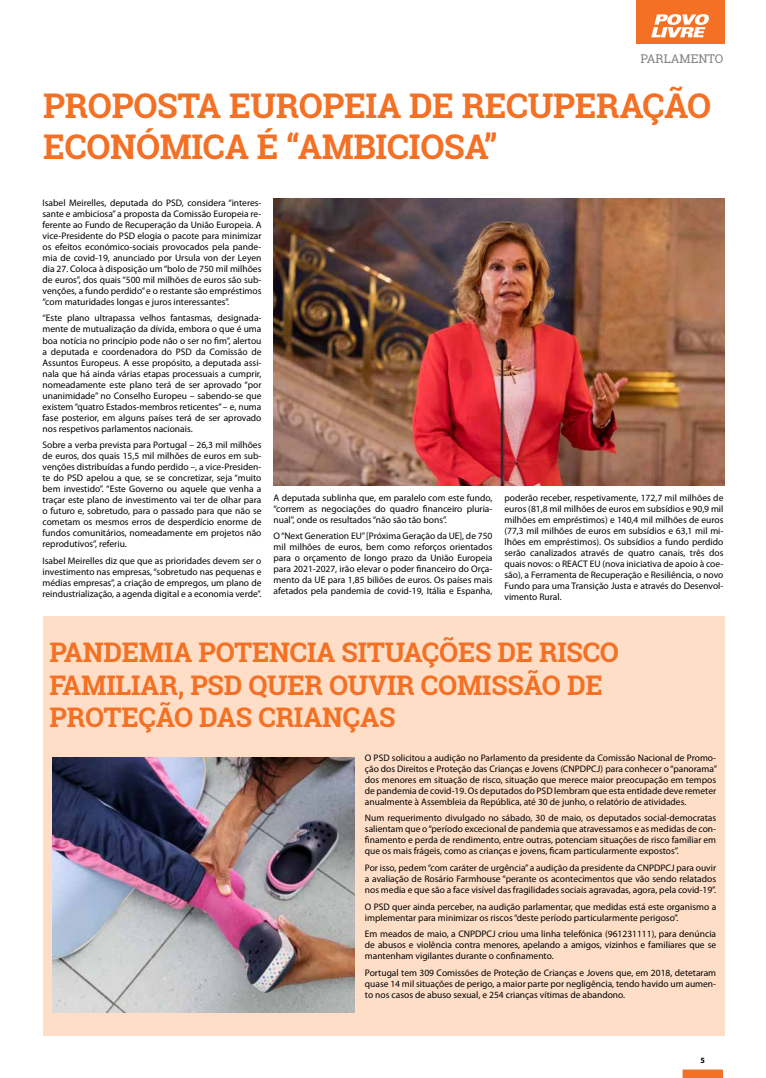
<style>
.page{position:relative;width:766px;height:1078px;background:#fff}
.page>*{position:absolute;margin:0;border:0;box-sizing:border-box;transform-origin:0 0}
.t1{font:700 34px/40.8px "Roboto Slab";letter-spacing:-.01em;color:#f37024}
.t2{font:700 27px/32.4px "Roboto Slab";letter-spacing:-.01em;color:#f37024}
.t3{font:12px "Roboto Slab";color:#808285}
.t4{font:9.5px/11px "Myriad Pro";color:#000;text-align:justify}
.t5{font:700 8px "Myriad Pro";color:#000}
</style>
<div class="page">
<div style="left:43px;top:616px;width:681px;height:419px;background:#fedec7"></div>
<div style="left:683px;top:1069px;width:39px;height:8px;background:#f37024"></div>
<div style="left:682px;top:1069px;width:40px;height:8px;border:1px solid #f37024"></div>
<div style="left:635px;top:0;width:89px;height:44px;background:#f37024"></div>
<svg style="left:651px;top:14px;width:58px;height:23px"></svg>
<img style="left:273px;top:198px;width:451px;height:287px">
<img style="left:52px;top:757px;width:302px;height:255px">
<p class="t3" style="left:640px;top:51px;width:84px">PARLAMENTO</p>
<h1 class="t1" style="left:43px;top:85px;width:669px">PROPOSTA EUROPEIA DE RECUPERAÇÃO<br>ECONÓMICA É “AMBICIOSA”</h1>
<p class="t4" style="left:43px;top:197px;width:220px">Isabel Meirelles, deputada do PSD, considera “interes&shy;sante e ambiciosa” a proposta da Comissão Europeia re&shy;ferente ao Fundo de Recuperação da União Europeia. A vice-Presidente do PSD elogia o pacote para minimizar os efeitos económico-sociais provocados pela pande&shy;mia de covid-19, anunciado por Ursula von der Leyen dia 27. Coloca à disposição um “bolo de 750 mil milhões de euros”, dos quais “500 mil milhões de euros são sub&shy;venções, a fundo perdido” e o restante são empréstimos “com maturidades longas e juros interessantes”.</p>
<p class="t4" style="left:43px;top:312px;width:220px">“Este plano ultrapassa velhos fantasmas, designada&shy;mente de mutualização da dívida, embora o que é uma boa notícia no princípio pode não o ser no fim”, alertou a deputada e coordenadora do PSD da Comissão de Assuntos Europeus. A esse propósito, a deputada assi&shy;nala que há ainda várias etapas processuais a cumprir, nomeadamente este plano terá de ser aprovado “por unanimidade” no Conselho Europeu – sabendo-se que existem “quatro Estados-membros reticentes” – e, numa fase posterior, em alguns países terá de ser aprovado nos respetivos parlamentos nacionais.</p>
<p class="t4" style="left:43px;top:439px;width:220px">Sobre a verba prevista para Portugal – 26,3 mil milhões de euros, dos quais 15,5 mil milhões de euros em sub&shy;venções distribuídas a fundo perdido –, a vice-Presiden&shy;te do PSD apelou a que, se se concretizar, seja “muito bem investido”. “Este Governo ou aquele que venha a traçar este plano de investimento vai ter de olhar para o futuro e, sobretudo, para o passado para que não se cometam os mesmos erros de desperdício enorme de fundos comunitários, nomeadamente em projetos não reprodutivos”, referiu.</p>
<p class="t4" style="left:43px;top:555px;width:220px">Isabel Meirelles diz que que as prioridades devem ser o investimento nas empresas, “sobretudo nas pequenas e médias empresas”, a criação de empregos, um plano de reindustrialização, a agenda digital e a economia verde”.</p>
<p class="t4" style="left:273px;top:491px;width:220px">A deputada sublinha que, em paralelo com este fundo, “correm as negociações do quadro financeiro pluria&shy;nual”, onde os resultados “não são tão bons”.</p>
<p class="t4" style="left:273px;top:530px;width:220px">O “Next Generation EU” [Próxima Geração da UE], de 750 mil milhões de euros, bem como reforços orientados para o orçamento de longo prazo da União Europeia para 2021-2027, irão elevar o poder financeiro do Orça&shy;mento da UE para 1,85 biliões de euros. Os países mais afetados pela pandemia de covid-19, Itália e Espanha,</p>
<p class="t4" style="left:504px;top:491px;width:220px">poderão receber, respetivamente, 172,7 mil milhões de euros (81,8 mil milhões de euros em subsídios e 90,9 mil milhões em empréstimos) e 140,4 mil milhões de euros (77,3 mil milhões de euros em subsídios e 63,1 mil mi&shy;lhões em empréstimos). Os subsídios a fundo perdido serão canalizados através de quatro canais, três dos quais novos: o REACT EU (nova iniciativa de apoio à coe&shy;são), a Ferramenta de Recuperação e Resiliência, o novo Fundo para uma Transição Justa e através do Desenvol&shy;vimento Rural.</p>
<h2 class="t2" style="left:50px;top:636px;width:570px">PANDEMIA POTENCIA SITUAÇÕES DE RISCO<br>FAMILIAR, PSD QUER OUVIR COMISSÃO DE<br>PROTEÇÃO DAS CRIANÇAS</h2>
<p class="t4" style="left:365px;top:751px;width:353px">O PSD solicitou a audição no Parlamento da presidente da Comissão Nacional de Promo&shy;ção dos Direitos e Proteção das Crianças e Jovens (CNPDPCJ) para conhecer o “panorama” dos menores em situação de risco, situação que merece maior preocupação em tempos de pandemia de covid-19. Os deputados do PSD lembram que esta entidade deve remeter anualmente à Assembleia da República, até 30 de junho, o relatório de atividades.</p>
<p class="t4" style="left:365px;top:812px;width:353px">Num requerimento divulgado no sábado, 30 de maio, os deputados social-democratas salientam que o “período excecional de pandemia que atravessamos e as medidas de con&shy;finamento e perda de rendimento, entre outras, potenciam situações de risco familiar em que os mais frágeis, como as crianças e jovens, ficam particularmente expostos”.</p>
<p class="t4" style="left:365px;top:861px;width:353px">Por isso, pedem “com caráter de urgência” a audição da presidente da CNPDPCJ para ouvir a avaliação de Rosário Farmhouse “perante os acontecimentos que vão sendo relatados nos media e que são a face visível das fragilidades sociais agravadas, agora, pela covid-19”.</p>
<p class="t4" style="left:365px;top:900px;width:353px">O PSD quer ainda perceber, na audição parlamentar, que medidas está este organismo a implementar para minimizar os riscos “deste período particularmente perigoso”.</p>
<p class="t4" style="left:365px;top:928px;width:352px">Em meados de maio, a CNPDPCJ criou uma linha telefónica (961231111), para denúncia de abusos e violência contra menores, apelando a amigos, vizinhos e familiares que se mantenham vigilantes durante o confinamento.</p>
<p class="t4" style="left:365px;top:967px;width:352px">Portugal tem 309 Comissões de Proteção de Crianças e Jovens que, em 2018, detetaram quase 14 mil situações de perigo, a maior parte por negligência, tendo havido um aumen&shy;to nos casos de abuso sexual, e 254 crianças vítimas de abandono.</p>
<p class="t5" style="left:700px;top:1054px;width:6px">5</p>
</div>
